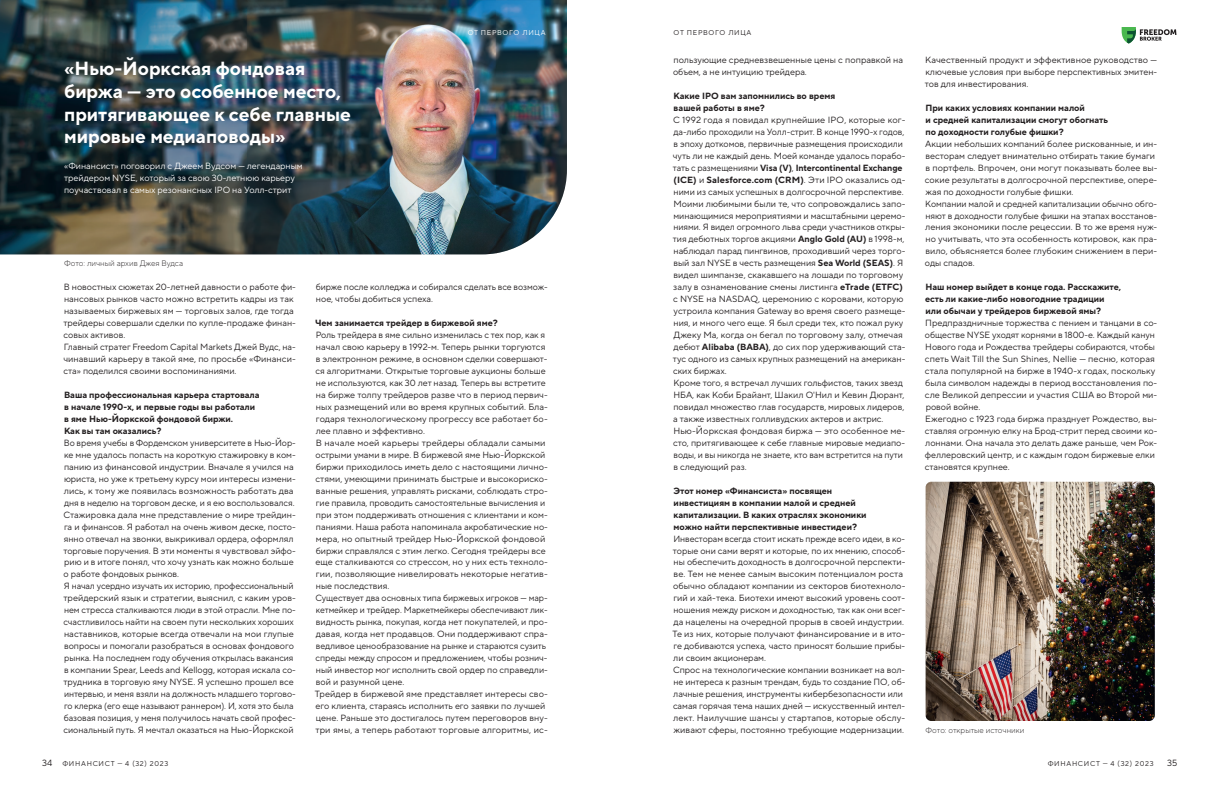
<style>
.page{position:relative;width:1219px;height:794px;background:#fff}
.page>*{position:absolute;margin:0;border:0;box-sizing:border-box;transform-origin:0 0}
.t1{font:700 19px/22.8px "TT Norms Pro";color:#fff}
.t2{font:9px/12px "TT Norms Pro";color:#231f20}
.t3{font:700 9px/12px "TT Norms Pro";color:#231f20}
.t4{font:9px/11.7px "TT Norms Pro";color:#fff}
.t5{font:300 8px "TT Norms Pro";color:#231f20}
.t6{font:7px "TT Norms Pro";letter-spacing:.1em;color:#231f20}
.t7{font:7px "TT Norms Pro";letter-spacing:.1em;color:#fff}
.s1{font-weight:700}
.s2{font-size:9px}
</style>
<div class="page">
<img style="left:0;top:0;width:567px;height:254px">
<img style="left:926px;top:482px;width:229px;height:239px">
<svg style="left:1122px;top:27px;width:54px;height:16px"></svg>
<p class="t7" style="left:468px;top:28px;width:79px">ОТ ПЕРВОГО ЛИЦА</p>
<p class="t6" style="left:674px;top:28px;width:79px">ОТ ПЕРВОГО ЛИЦА</p>
<p class="t7" style="left:474px;top:28px;width:68px">ВЗГЛЯД БИЗНЕС</p>
<h1 class="t1" style="left:64px;top:57px;width:288px">«Нью-Йоркская фондовая биржа — это особенное место, притягивающее к себе главные мировые медиаповоды»</h1>
<p class="t4" style="left:64px;top:160px;width:240px">«Финансист» поговорил с Джеем Вудсом — легендарным трейдером NYSE, который за свою 30-летнюю карьеру поучаствовал в самых резонансных IPO на Уолл-стрит</p>
<p class="t5" style="left:64px;top:258px;width:121px">Фото: личный архив Джея Вудса</p>
<p class="t2" style="left:63px;top:281px;width:234px">В новостных сюжетах 20-летней давности о работе фи&shy;нансовых рынков часто можно встретить кадры из так называемых биржевых ям — торговых залов, где тогда трейдеры совершали сделки по купле-продаже финан&shy;совых активов.<br>Главный стратег Freedom Capital Markets Джей Вудс, на&shy;чинавший карьеру в такой яме, по просьбе «Финанси&shy;ста» поделился своими воспоминаниями.</p>
<p class="t3" style="left:64px;top:389px;width:197px">Ваша профессиональная карьера стартовала в начале 1990-х, и первые годы вы работали в яме Нью-Йоркской фондовой биржи.<br>Как вы там оказались?</p>
<p class="t2" style="left:63px;top:436px;width:234px">Во время учебы в Фордемском университете в Нью-Йор&shy;ке мне удалось попасть на короткую стажировку в ком&shy;панию из финансовой индустрии. Вначале я учился на юриста, но уже к третьему курсу мои интересы измени&shy;лись, к тому же появилась возможность работать два дня в неделю на торговом деске, и я ею воспользовался.<br>Стажировка дала мне представление о мире трейдин&shy;га и финансов. Я работал на очень живом деске, посто&shy;янно отвечал на звонки, выкрикивал ордера, оформлял торговые поручения. В эти моменты я чувствовал эйфо&shy;рию и в итоге понял, что хочу узнать как можно больше о работе фондовых рынков.<br>Я начал усердно изучать их историю, профессиональный трейдерский язык и стратегии, выяснил, с каким уров&shy;нем стресса сталкиваются люди в этой отрасли. Мне по&shy;счастливилось найти на своем пути нескольких хороших наставников, которые всегда отвечали на мои глупые вопросы и помогали разобраться в основах фондового рынка. На последнем году обучения открылась вакансия в компании Spear, Leeds and Kellogg, которая искала со&shy;трудника в торговую яму NYSE. Я успешно прошел все интервью, и меня взяли на должность младшего торгово&shy;го клерка (его еще называют раннером). И, хотя это была базовая позиция, у меня получилось начать свой профес&shy;сиональный путь. Я мечтал оказаться на Нью-Йоркской</p>
<p class="t2" style="left:316px;top:281px;width:233px">бирже после колледжа и собирался сделать все возмож&shy;ное, чтобы добиться успеха.</p>
<p class="t3" style="left:315px;top:317px;width:184px">Чем занимается трейдер в биржевой яме?</p>
<p class="t2" style="left:315px;top:329px;width:235px">Роль трейдера в яме сильно изменилась с тех пор, как я начал свою карьеру в 1992-м. Теперь рынки торгуются в электронном режиме, в основном сделки совершают&shy;ся алгоритмами. Открытые торговые аукционы больше не используются, как 30 лет назад. Теперь вы встретите на бирже толпу трейдеров разве что в период первич&shy;ных размещений или во время крупных событий. Бла&shy;годаря технологическому прогрессу все работает бо&shy;лее плавно и эффективно.<br>В начале моей карьеры трейдеры обладали самыми острыми умами в мире. В биржевой яме Нью-Йоркской биржи приходилось иметь дело с настоящими лично&shy;стями, умеющими принимать быстрые и высокориско&shy;ванные решения, управлять рисками, соблюдать стро&shy;гие правила, проводить самостоятельные вычисления и при этом поддерживать отношения с клиентами и ком&shy;паниями. Наша работа напоминала акробатические но&shy;мера, но опытный трейдер Нью-Йоркской фондовой биржи справлялся с этим легко. Сегодня трейдеры все еще сталкиваются со стрессом, но у них есть техноло&shy;гии, позволяющие нивелировать некоторые негатив&shy;ные последствия.<br>Существует два основных типа биржевых игроков — мар&shy;кетмейкер и трейдер. Маркетмейкеры обеспечивают лик&shy;видность рынка, покупая, когда нет покупателей, и про&shy;давая, когда нет продавцов. Они поддерживают спра&shy;ведливое ценообразование на рынке и стараются сузить спреды между спросом и предложением, чтобы рознич&shy;ный инвестор мог исполнить свой ордер по справедли&shy;вой и разумной цене.<br>Трейдер в биржевой яме представляет интересы сво&shy;его клиента, стараясь исполнить его заявки по лучшей цене. Раньше это достигалось путем переговоров вну&shy;три ямы, а теперь работают торговые алгоритмы, ис-</p>
<p class="t2" style="left:673px;top:54px;width:232px">пользующие средневзвешенные цены с поправкой на объем, а не интуицию трейдера.</p>
<p class="t3" style="left:673px;top:90px;width:163px">Какие IPO вам запомнились во время вашей работы в яме?</p>
<p class="t2" style="left:673px;top:114px;width:234px">С 1992 года я повидал крупнейшие IPO, которые ког&shy;да-либо проходили на Уолл-стрит. В конце 1990-х годов, в эпоху доткомов, первичные размещения происходили чуть ли не каждый день. Моей команде удалось порабо&shy;тать с размещениями <span class="s1">Visa (V)</span>, <span class="s1">Intercontinental Exchange (ICE)</span> и <span class="s1">Salesforce.com (CRM)</span>. Эти IPO оказались од&shy;ними из самых успешных в долгосрочной перспективе.<br>Моими любимыми были те, что сопровождались запо&shy;минающимися мероприятиями и масштабными церемо&shy;ниями. Я видел огромного льва среди участников откры&shy;тия дебютных торгов акциями <span class="s1">Anglo Gold (AU)</span> в 1998-м, наблюдал парад пингвинов, проходивший через торго&shy;вый зал NYSE в честь размещения <span class="s1">Sea World (SEAS)</span>. Я видел шимпанзе, скакавшего на лошади по торговому залу в ознаменование смены листинга <span class="s1">eTrade (ETFC) </span>с NYSE на NASDAQ, церемонию с коровами, которую устроила компания Gateway во время своего размеще&shy;ния, и много чего еще. Я был среди тех, кто пожал руку Джеку Ма, когда он бегал по торговому залу, отмечая дебют <span class="s1">Alibaba (BABA)</span>, до сих пор удерживающий ста&shy;тус одного из самых крупных размещений на американ&shy;ских биржах.<br>Кроме того, я встречал лучших гольфистов, таких звезд НБА, как Коби Брайант, Шакил О'Нил и Кевин Дюрант, повидал множество глав государств, мировых лидеров, а также известных голливудских актеров и актрис.<br>Нью-Йоркская фондовая биржа — это особенное ме&shy;сто, притягивающее к себе главные мировые медиапо&shy;воды, и вы никогда не знаете, кто вам встретится на пути в следующий раз.</p>
<p class="t3" style="left:673px;top:484px;width:195px">Этот номер «Финансиста» посвящен инвестициям в компании малой и средней капитализации. В каких отраслях экономики можно найти перспективные инвестидеи?</p>
<p class="t2" style="left:672px;top:532px;width:235px">Инвесторам всегда стоит искать прежде всего идеи, в ко&shy;торые они сами верят и которые, по их мнению, способ&shy;ны обеспечить доходность в долгосрочной перспекти&shy;ве. Тем не менее самым высоким потенциалом роста обычно обладают компании из секторов биотехноло&shy;гий и хай-тека. Биотехи имеют высокий уровень соот&shy;ношения между риском и доходностью, так как они всег&shy;да нацелены на очередной прорыв в своей индустрии.<br>Те из них, которые получают финансирование и в ито&shy;ге добиваются успеха, часто приносят большие прибы&shy;ли своим акционерам.<br>Спрос на технологические компании возникает на вол&shy;не интереса к разным трендам, будь то создание ПО, об&shy;лачные решения, инструменты кибербезопасности или самая горячая тема наших дней — искусственный интел&shy;лект. Наилучшие шансы у стартапов, которые обслу&shy;живают сферы, постоянно требующие модернизации.</p>
<p class="t2" style="left:925px;top:54px;width:234px;text-align:justify">Качественный продукт и эффективное руководство — ключевые условия при выборе перспективных эмитен&shy;тов для инвестирования.</p>
<p class="t3" style="left:925px;top:102px;width:184px">При каких условиях компании малой<br>и средней капитализации смогут обогнать по доходности голубые фишки?</p>
<p class="t2" style="left:925px;top:137px;width:234px">Акции небольших компаний более рискованные, и ин&shy;весторам следует внимательно отбирать такие бумаги в портфель. Впрочем, они могут показывать более вы&shy;сокие результаты в долгосрочной перспективе, опере&shy;жая по доходности голубые фишки.<br>Компании малой и средней капитализации обычно обго&shy;няют в доходности голубые фишки на этапах восстанов&shy;ления экономики после рецессии. В то же время нуж&shy;но учитывать, что эта особенность котировок, как пра&shy;вило, объясняется более глубоким снижением в пери&shy;оды спадов.</p>
<p class="t3" style="left:925px;top:281px;width:198px">Наш номер выйдет в конце года. Расскажите, есть ли какие-либо новогодние традиции или обычаи у трейдеров биржевой ямы?</p>
<p class="t2" style="left:925px;top:317px;width:234px">Предпраздничные торжества с пением и танцами в со&shy;обществе NYSE уходят корнями в 1800-е. Каждый канун Нового года и Рождества трейдеры собираются, чтобы спеть Wait Till the Sun Shines, Nellie — песню, которая стала популярной на бирже в 1940-х годах, поскольку была символом надежды в период восстановления по&shy;сле Великой депрессии и участия США во Второй ми&shy;ровой войне.<br>Ежегодно с 1923 года биржа празднует Рождество, вы&shy;ставляя огромную елку на Брод-стрит перед своими ко&shy;лоннами. Она начала это делать даже раньше, чем Рок&shy;феллеровский центр, и с каждым годом биржевые елки становятся крупнее.</p>
<p class="t5" style="left:926px;top:724px;width:100px">Фото: открытые источники</p>
<p class="t6" style="left:42px;top:758px;width:128px"><span class="s2">34</span> ФИНАНСИСТ — 4 (32) 2023</p>
<p class="t6" style="left:1048px;top:758px;width:107px">ФИНАНСИСТ — 4 (32) 2023</p>
<p class="t2" style="left:1167px;top:757px;width:12px">35</p>
</div>
